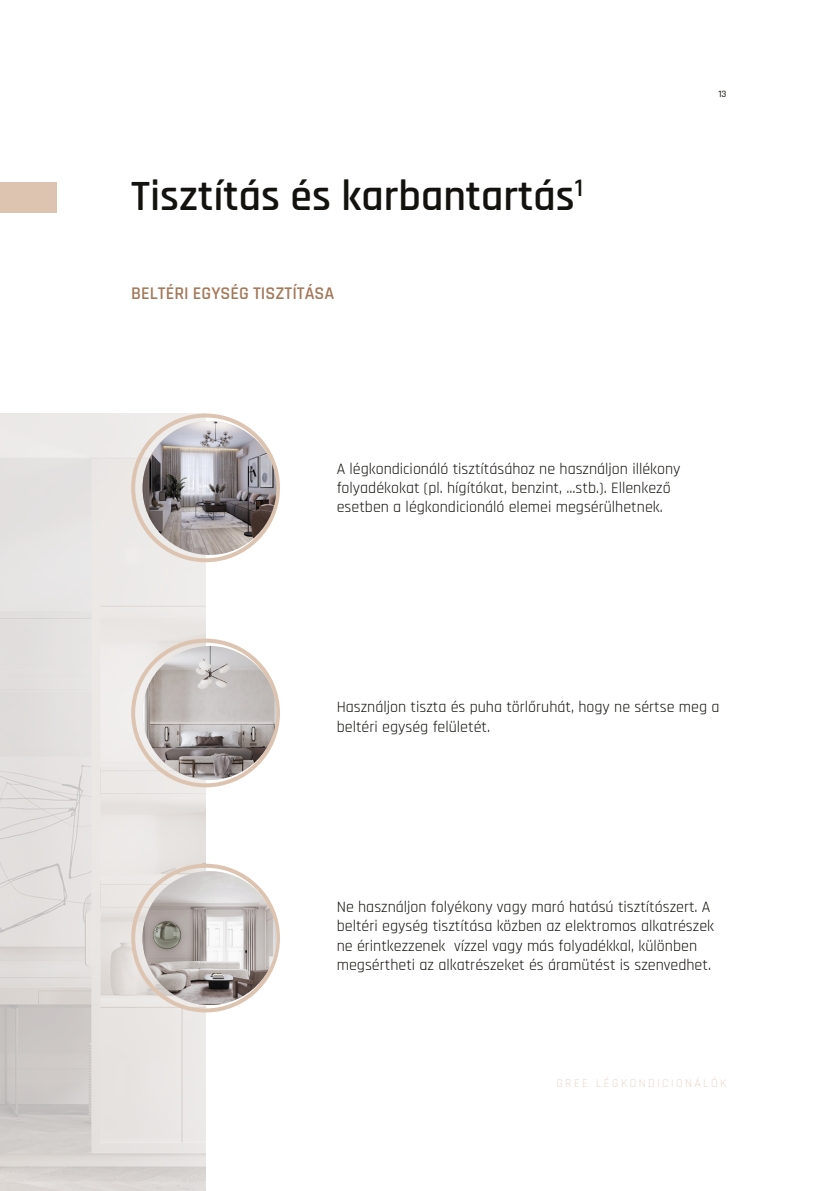
<style>
.page{position:relative;width:840px;height:1191px;background:#fff}
.page>*{position:absolute;margin:0;border:0;box-sizing:border-box;transform-origin:0 0}
.t1{font:600 43.6px "Rajdhani";color:#13120e}
.t2{font:600 18px "Rajdhani";color:#a47859}
.t3{font:16px/19.2px "Rajdhani";color:#13120e}
.t4{font:300 12px "Rajdhani";letter-spacing:.2em;color:#ddc4b0}
.t5{font:500 9.8px "Rajdhani";color:#13120e}
</style>
<div class="page">
<img style="left:0;top:413px;width:205px;height:778px">
<div style="left:131px;top:863px;width:149px;height:149px;border:4px solid #ddc4b0;border-radius:50%"></div>
<img style="left:142px;top:871px;width:134px;height:134px;border-radius:67px">
<div style="left:131px;top:638px;width:149px;height:149px;border:4px solid #ddc4b0;border-radius:50%"></div>
<img style="left:142px;top:646px;width:134px;height:134px;border-radius:67px">
<div style="left:131px;top:413px;width:149px;height:149px;border:4px solid #ddc4b0;border-radius:50%"></div>
<img style="left:142px;top:421px;width:134px;height:134px;border-radius:67px">
<div style="left:0;top:183px;width:57px;height:30px;background:#ddc4b0"></div>
<p class="t1" style="left:131px;top:170px;width:453px">Tisztítás és karbantartás<sup>1</sup></p>
<p class="t2" style="left:131px;top:282px;width:204px">BELTÉRI EGYSÉG TISZTÍTÁSA</p>
<p class="t5" style="left:718px;top:88px;width:10px">13</p>
<p class="t3" style="left:336px;top:459px;width:345px">A légkondicionáló tisztításához ne használjon illékony folyadékokat (pl. hígítókat, benzint, ...stb.). Ellenkező esetben a légkondicionáló elemei megsérülhetnek.</p>
<p class="t3" style="left:336px;top:698px;width:384px">Használjon tiszta és puha törlőruhát, hogy ne sértse meg a beltéri egység felületét.</p>
<p class="t3" style="left:336px;top:898px;width:378px">Ne használjon folyékony vagy maró hatású tisztítószert. A beltéri egység tisztítása közben az elektromos alkatrészek ne érintkezzenek vízzel vagy más folyadékkal, különben megsértheti az alkatrészeket és áramütést is szenvedhet.</p>
<p class="t4" style="left:556px;top:1076px;width:171px">GREE LÉGKONDICIONÁLÓK</p>
</div>
